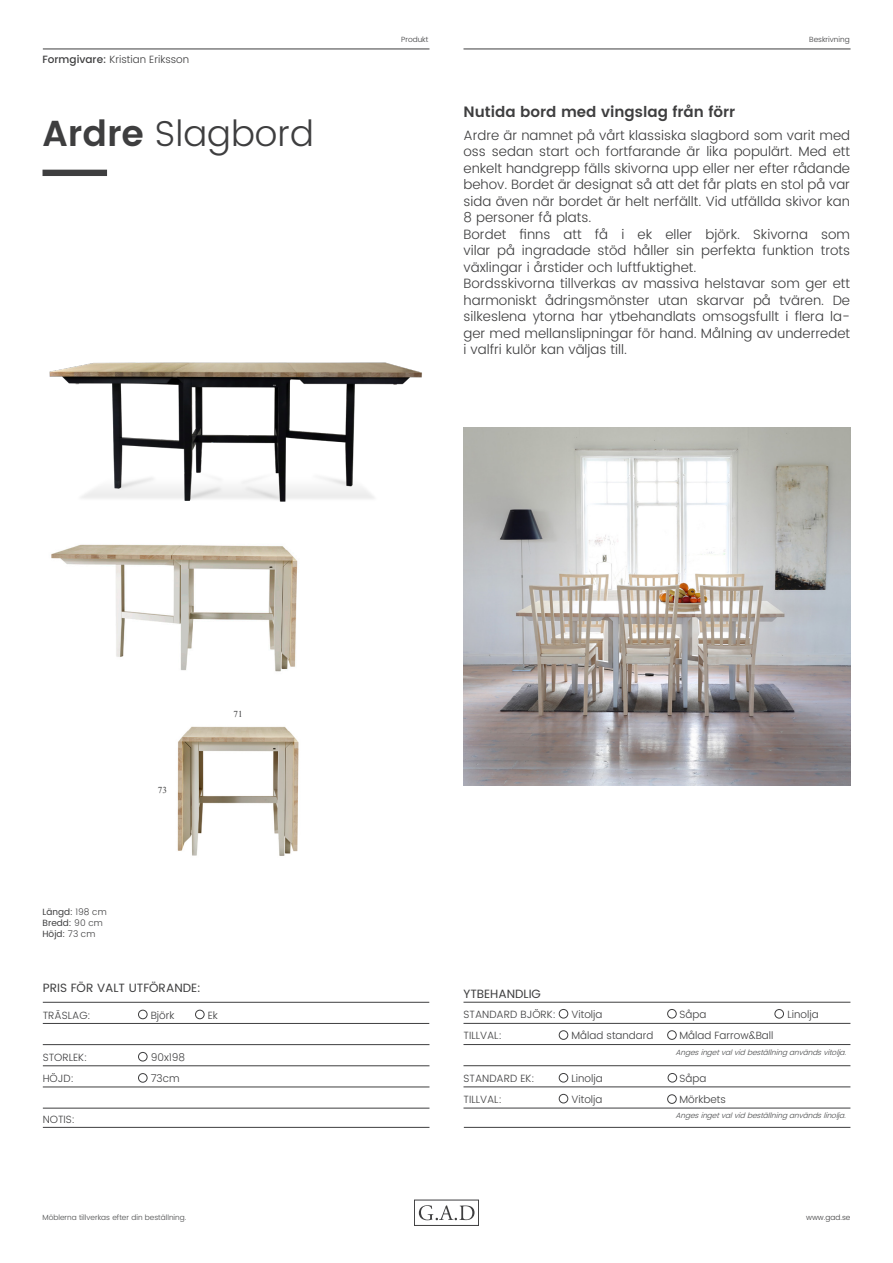
<style>
.page{position:relative;width:893px;height:1263px;background:#fff}
.page>*{position:absolute;margin:0;border:0;box-sizing:border-box;transform-origin:0 0}
.t1{font:300 36px "Poppins";color:#3e3e3f}
.t2{font:600 15px "Poppins";color:#3e3e3f}
.t3{font:300 13.5px/16.5px "Poppins";color:#3e3e3f;text-align:justify}
.t4{font:12px "Poppins";color:#3e3e3f}
.t5{font:300 10.5px "Poppins";color:#3e3e3f}
.t6{font:9px "Poppins";color:#3e3e3f}
.t7{font:9px "Times New Roman";color:#3e3e3f}
.t8{font:italic 300 7.5px "Poppins";color:#4a4b4c}
.t9{font:300 7.5px "Poppins";color:#4a4b4c}
.t10{font:300 7.5px "Poppins";color:#3e3e3f}
.s1{font-weight:500}
.s2{font-weight:600}
.s3{font-weight:300}
</style>
<div class="page">
<hr style="left:43px;top:49px;width:386px;height:1px;background:#3e3e3f">
<hr style="left:463px;top:49px;width:387px;height:1px;background:#3e3e3f">
<hr style="left:43px;top:1002px;width:386px;height:1px;background:#3e3e3f">
<hr style="left:43px;top:1023px;width:386px;height:1px;background:#3e3e3f">
<hr style="left:43px;top:1044px;width:386px;height:1px;background:#3e3e3f">
<hr style="left:43px;top:1065px;width:386px;height:1px;background:#3e3e3f">
<hr style="left:43px;top:1108px;width:386px;height:1px;background:#3e3e3f">
<hr style="left:43px;top:1127px;width:386px;height:1px;background:#3e3e3f">
<hr style="left:463px;top:1002px;width:387px;height:1px;background:#3e3e3f">
<hr style="left:463px;top:1023px;width:387px;height:1px;background:#3e3e3f">
<hr style="left:463px;top:1044px;width:387px;height:1px;background:#3e3e3f">
<hr style="left:463px;top:1065px;width:387px;height:1px;background:#3e3e3f">
<hr style="left:463px;top:1087px;width:387px;height:1px;background:#3e3e3f">
<hr style="left:463px;top:1108px;width:387px;height:1px;background:#3e3e3f">
<div style="left:559px;top:1009px;width:9px;height:9px;border:1px solid #3e3e3f;border-radius:50%"></div>
<div style="left:667px;top:1009px;width:9px;height:9px;border:1px solid #3e3e3f;border-radius:50%"></div>
<div style="left:775px;top:1009px;width:9px;height:9px;border:1px solid #3e3e3f;border-radius:50%"></div>
<div style="left:559px;top:1030px;width:9px;height:9px;border:1px solid #3e3e3f;border-radius:50%"></div>
<div style="left:559px;top:1073px;width:9px;height:9px;border:1px solid #3e3e3f;border-radius:50%"></div>
<div style="left:668px;top:1073px;width:9px;height:9px;border:1px solid #3e3e3f;border-radius:50%"></div>
<div style="left:559px;top:1094px;width:9px;height:9px;border:1px solid #3e3e3f;border-radius:50%"></div>
<div style="left:667px;top:1094px;width:9px;height:9px;border:1px solid #3e3e3f;border-radius:50%"></div>
<hr style="left:43px;top:1087px;width:386px;height:1px;background:#3e3e3f">
<div style="left:43px;top:170px;width:64px;height:6px;background:#3e3e3f"></div>
<svg style="left:419px;top:1205px;width:55px;height:15px"></svg>
<div style="left:414px;top:1200px;width:65px;height:26px;border:1px solid #3e3e3f"></div>
<hr style="left:464px;top:1127px;width:386px;height:1px;background:#3e3e3f">
<div style="left:667px;top:1030px;width:9px;height:9px;border:1px solid #3e3e3f;border-radius:50%"></div>
<img style="left:177px;top:726px;width:122px;height:130px">
<img style="left:49px;top:362px;width:373px;height:140px">
<img style="left:463px;top:428px;width:387px;height:358px">
<img style="left:51px;top:544px;width:247px;height:128px">
<div style="left:138px;top:1052px;width:9px;height:9px;border:1px solid #3e3e3f;border-radius:50%"></div>
<div style="left:138px;top:1073px;width:9px;height:9px;border:1px solid #3e3e3f;border-radius:50%"></div>
<div style="left:138px;top:1010px;width:9px;height:9px;border:1px solid #3e3e3f;border-radius:50%"></div>
<div style="left:195px;top:1010px;width:9px;height:9px;border:1px solid #3e3e3f;border-radius:50%"></div>
<p class="t5" style="left:43px;top:51px;width:148px"><span class="s1">Formgivare:</span> Kristian Eriksson</p>
<p class="t1" style="left:43px;top:107px;width:273px"><span class="s2">Ardre</span> Slagbord</p>
<p class="t10" style="left:401px;top:34px;width:29px">Produkt</p>
<p class="t10" style="left:809px;top:34px;width:42px">Beskrivning</p>
<p class="t2" style="left:463px;top:101px;width:273px">Nutida bord med vingslag från förr</p>
<p class="t3" style="left:463px;top:127px;width:388px">Ardre är namnet på vårt klassiska slagbord som varit med oss sedan start och fortfarande är lika populärt. Med ett enkelt handgrepp fälls skivorna upp eller ner efter rådande behov. Bordet är designat så att det får plats en stol på var sida även när bordet är helt nerfällt. Vid utfällda skivor kan 8 personer få plats.</p>
<p class="t3" style="left:463px;top:226px;width:388px">Bordet finns att få i ek eller björk. Skivorna som vilar på ingradade stöd håller sin perfekta funktion trots växlingar i årstider och luftfuktighet.</p>
<p class="t3" style="left:463px;top:276px;width:388px">Bordsskivorna tillverkas av massiva helstavar som ger ett harmoniskt ådringsmönster utan skarvar på tvären. De silkeslena ytorna har ytbehandlats omsogsfullt i flera la&shy;ger med mellanslipningar för hand. Målning av underredet i valfri kulör kan väljas till.</p>
<p class="t7" style="left:158px;top:784px;width:11px">73</p>
<p class="t7" style="left:233px;top:708px;width:11px">71</p>
<p class="t6" style="left:43px;top:905px;width:66px">Längd: <span class="s3">198 cm</span></p>
<p class="t6" style="left:43px;top:916px;width:62px">Bredd: <span class="s3">90 cm</span></p>
<p class="t6" style="left:43px;top:927px;width:54px">Höjd: <span class="s3">73 cm</span></p>
<p class="t4" style="left:43px;top:979px;width:159px">PRIS FÖR VALT UTFÖRANDE:</p>
<p class="t5" style="left:43px;top:1007px;width:49px">TRÄSLAG:</p>
<p class="t5" style="left:151px;top:1007px;width:25px">Björk</p>
<p class="t5" style="left:208px;top:1007px;width:12px">Ek</p>
<p class="t5" style="left:43px;top:1050px;width:46px">STORLEK:</p>
<p class="t5" style="left:151px;top:1050px;width:36px">90x198</p>
<p class="t5" style="left:43px;top:1071px;width:33px">HÖJD:</p>
<p class="t5" style="left:151px;top:1071px;width:30px">73cm</p>
<p class="t5" style="left:43px;top:1112px;width:34px">NOTIS:</p>
<p class="t9" style="left:43px;top:1212px;width:145px">Möblerna tillverkas efter din beställning.</p>
<p class="t4" style="left:463px;top:985px;width:79px">YTBEHANDLIG</p>
<p class="t5" style="left:463px;top:1007px;width:94px">STANDARD BJÖRK:</p>
<p class="t5" style="left:571px;top:1007px;width:33px">Vitolja</p>
<p class="t5" style="left:679px;top:1007px;width:28px">Såpa</p>
<p class="t5" style="left:787px;top:1007px;width:33px">Linolja</p>
<p class="t5" style="left:463px;top:1027px;width:40px">TILLVAL:</p>
<p class="t5" style="left:571px;top:1027px;width:83px">Målad standard</p>
<p class="t5" style="left:679px;top:1027px;width:95px">Målad Farrow&amp;Ball</p>
<p class="t5" style="left:463px;top:1071px;width:73px">STANDARD EK:</p>
<p class="t5" style="left:571px;top:1071px;width:33px">Linolja</p>
<p class="t5" style="left:679px;top:1071px;width:28px">Såpa</p>
<p class="t5" style="left:463px;top:1091px;width:40px">TILLVAL:</p>
<p class="t5" style="left:571px;top:1091px;width:33px">Vitolja</p>
<p class="t5" style="left:679px;top:1091px;width:48px">Mörkbets</p>
<p class="t8" style="left:675px;top:1047px;width:175px">Angesingetvalvidbeställninganvändsvitolja.</p>
<p class="t8" style="left:675px;top:1110px;width:175px">Angesingetvalvidbeställninganvändslinolja.</p>
<p class="t10" style="left:806px;top:1212px;width:46px">www.gad.se</p>
</div>
